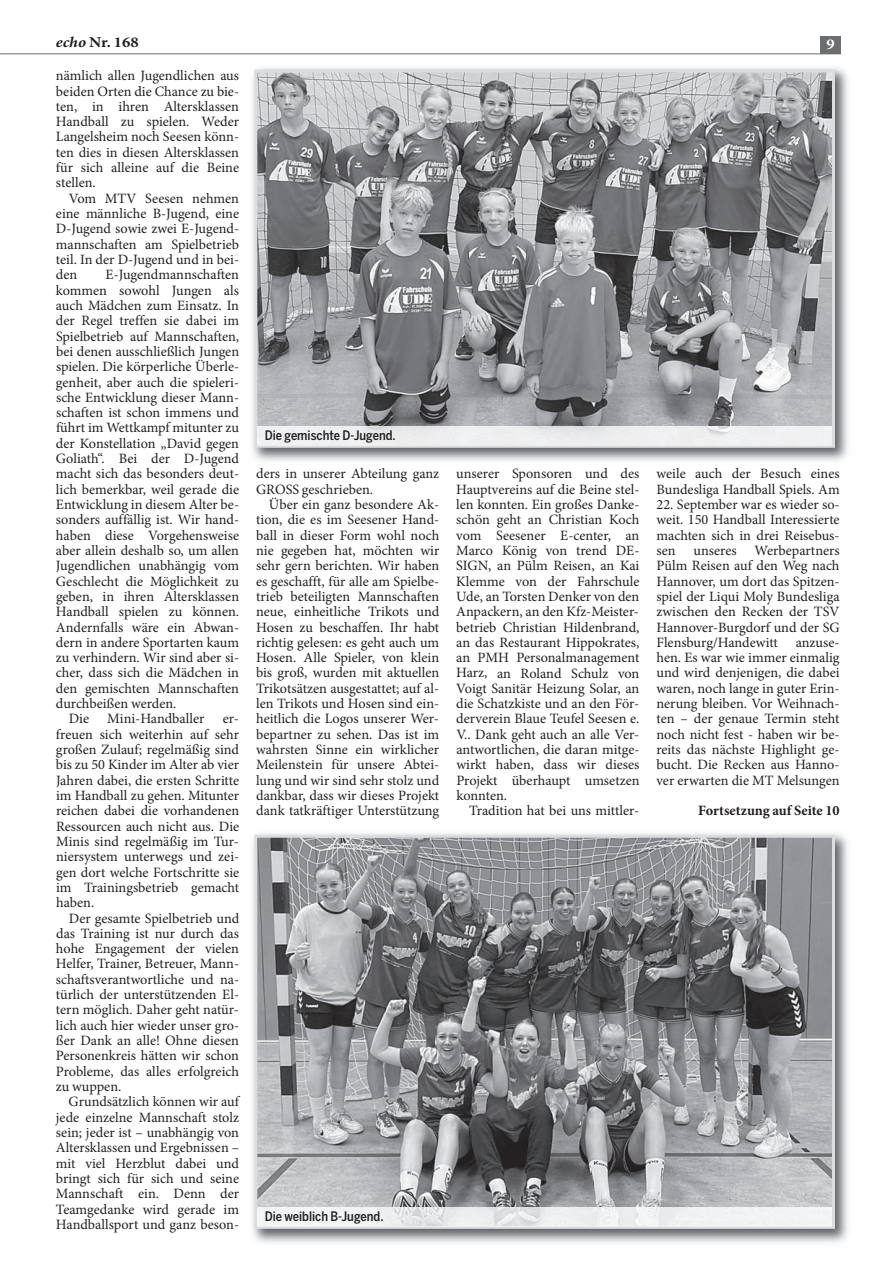
<style>
.page{position:relative;width:893px;height:1266px;background:#fff}
.page>*{position:absolute;margin:0;border:0;box-sizing:border-box;transform-origin:0 0}
.t1{font:700 15px "Minion Pro";color:#231f20;scale:1.1 1}
.t2{font:700 15px "Minion Pro";color:#fff;scale:1.1 1}
.t3{font:14.25px/15.3px "Minion Pro";color:#231f20;text-align:justify}
.t4{font:700 14.25px "Minion Pro";color:#231f20}
.t5{font:500 13.05px "Benton Sans Cond";color:#231f20}
.s1{font-style:italic}
</style>
<div class="page">
<hr style="left:1px;top:54px;width:840px;height:1px;background:#6c6d70">
<div style="left:820px;top:37px;width:21px;height:17px;background:#6c6d70"></div>
<img style="left:252px;top:68px;width:596px;height:393px">
<img style="left:258px;top:74px;width:573px;height:352px">
<div style="left:254px;top:70px;width:581px;height:378px;border:3px solid #dcdddf"></div>
<img style="left:257px;top:426px;width:575px;height:19px">
<img style="left:252px;top:833px;width:596px;height:410px">
<img style="left:258px;top:838px;width:573px;height:369px">
<div style="left:254px;top:834px;width:581px;height:394px;border:3px solid #dcdddf"></div>
<svg style="left:257px;top:1225px;width:575px;height:1px"></svg>
<img style="left:257px;top:1207px;width:575px;height:18px">
<p class="t1" style="left:56px;top:36px;width:77px"><span class="s1">echo</span> Nr. 168</p>
<p class="t2" style="left:826px;top:38px;width:9px">9</p>
<p class="t3" style="left:56px;top:69px;width:185px">nämlich allen Jugendlichen aus beiden Orten die Chance zu bie&shy;ten, in ihren Altersklassen Handball zu spielen. Weder Langelsheim noch Seesen könn&shy;ten dies in diesen Altersklassen für sich alleine auf die Beine stellen.</p>
<p class="t3" style="left:56px;top:192px;width:185px;text-indent:13px">Vom MTV Seesen nehmen eine männliche B-Jugend, eine D-Jugend sowie zwei E-Jugend&shy;mannschaften am Spielbetrieb teil. In der D-Jugend und in bei&shy;den</p>
<p class="t3" style="left:106px;top:268px;width:135px">E-Jugendmannschaften</p>
<p class="t3" style="left:56px;top:284px;width:185px">kommen sowohl Jungen als</p>
<p class="t3" style="left:56px;top:299px;width:185px">auch Mädchen zum Einsatz. In</p>
<p class="t3" style="left:56px;top:314px;width:185px">der Regel treffen sie dabei im</p>
<p class="t3" style="left:56px;top:330px;width:185px">Spielbetrieb auf Mannschaften,</p>
<p class="t3" style="left:56px;top:345px;width:185px">bei denen ausschließlich Jungen</p>
<p class="t3" style="left:56px;top:360px;width:185px">spielen. Die körperliche Überle-</p>
<p class="t3" style="left:56px;top:375px;width:185px">genheit, aber auch die spieleri-</p>
<p class="t3" style="left:56px;top:391px;width:185px">sche Entwicklung dieser Mann-</p>
<p class="t3" style="left:56px;top:406px;width:185px">schaften ist schon immens und</p>
<p class="t3" style="left:56px;top:421px;width:185px">führt im Wettkampf mitunter zu</p>
<p class="t3" style="left:56px;top:437px;width:185px">der Konstellation „David gegen</p>
<p class="t3" style="left:56px;top:452px;width:185px">Goliath“. Bei der D-Jugend</p>
<p class="t3" style="left:56px;top:467px;width:185px">macht sich das besonders deut-</p>
<p class="t3" style="left:56px;top:483px;width:185px">lich bemerkbar, weil gerade die</p>
<p class="t3" style="left:56px;top:498px;width:185px">Entwicklung in diesem Alter be-</p>
<p class="t3" style="left:56px;top:513px;width:185px">sonders auffällig ist. Wir hand-</p>
<p class="t3" style="left:56px;top:529px;width:185px">haben diese Vorgehensweise</p>
<p class="t3" style="left:56px;top:544px;width:185px">aber allein deshalb so, um allen</p>
<p class="t3" style="left:56px;top:559px;width:185px">Jugendlichen unabhängig vom</p>
<p class="t3" style="left:56px;top:574px;width:185px">Geschlecht die Möglichkeit zu</p>
<p class="t3" style="left:56px;top:590px;width:185px">geben, in ihren Altersklassen</p>
<p class="t3" style="left:56px;top:605px;width:185px">Handball spielen zu können.</p>
<p class="t3" style="left:56px;top:620px;width:185px">Andernfalls wäre ein Abwan-</p>
<p class="t3" style="left:56px;top:636px;width:185px">dern in andere Sportarten kaum</p>
<p class="t3" style="left:56px;top:651px;width:185px">zu verhindern. Wir sind aber si-</p>
<p class="t3" style="left:56px;top:666px;width:185px">cher, dass sich die Mädchen in</p>
<p class="t3" style="left:56px;top:682px;width:185px">den gemischten Mannschaften</p>
<p class="t3" style="left:56px;top:697px;width:122px">durchbeißen werden.</p>
<p class="t3" style="left:69px;top:712px;width:22px">Die</p>
<p class="t3" style="left:107px;top:712px;width:99px">Mini-Handballer</p>
<p class="t5" style="left:265px;top:428px;width:132px">Die gemischte D-Jugend.</p>
<p class="t3" style="left:657px;top:467px;width:185px">weile auch der Besuch eines<br>Bundesliga Handball Spiels. Am</p>
<p class="t3" style="left:656px;top:498px;width:185px">22. September war es wieder so&shy;weit. 150 Handball Interessierte machten sich in drei Reisebus&shy;sen</p>
<p class="t3" style="left:256px;top:467px;width:185px">ders in unserer Abteilung ganz<br>GROSS geschrieben.</p>
<p class="t3" style="left:256px;top:498px;width:185px;text-indent:13px">Über ein ganz besondere Ak&shy;tion, die es im Seesener Hand&shy;ball in dieser Form wohl noch nie gegeben hat, möchten wir sehr gern berichten. Wir haben es geschafft, für alle am Spielbe&shy;trieb beteiligten Mannschaften neue, einheitliche Trikots und Hosen zu beschaffen. Ihr habt richtig gelesen: es geht auch um Hosen. Alle Spieler, von klein bis groß, wurden mit aktuellen Trikotsätzen ausgestattet; auf al&shy;len Trikots und Hosen sind ein&shy;heitlich die Logos unserer Wer&shy;bepartner zu sehen. Das ist im wahrsten Sinne ein wirklicher Meilenstein für unsere Abtei&shy;lung und wir sind sehr stolz und dankbar, dass wir dieses Projekt dank tatkräftiger Unterstützung</p>
<p class="t3" style="left:456px;top:467px;width:185px">unserer Sponsoren und des Hauptvereins auf die Beine stel&shy;len konnten. Ein großes Danke&shy;schön geht an Christian Koch vom Seesener E-center, an Marco König von trend DE-SIGN, an Pülm Reisen, an Kai Klemme von der Fahrschule Ude, an Torsten Denker von den Anpackern, an den Kfz-Meister&shy;betrieb Christian Hildenbrand, an das Restaurant Hippokrates, an PMH Personalmanagement Harz, an Roland Schulz von Voigt Sanitär Heizung Solar, an die Schatzkiste und an den För&shy;derverein Blaue Teufel Seesen e.<br>V.. Dank geht auch an alle Ver&shy;antwortlichen, die daran mitge&shy;wirkt haben, dass wir dieses Projekt überhaupt umsetzen konnten.</p>
<p class="t3" style="left:469px;top:804px;width:172px">Tradition hat bei uns mittler-</p>
<p class="t3" style="left:656px;top:544px;width:185px;text-indent:98px">Werbepartners Pülm Reisen auf den Weg nach Hannover, um dort das Spitzen&shy;spiel der Liqui Moly Bundesliga zwischen den Recken der TSV Hannover-Burgdorf und der SG Flensburg/Handewitt anzuse&shy;hen. Es war wie immer einmalig und wird denjenigen, die dabei waren, noch lange in guter Erin&shy;nerung bleiben. Vor Weihnach&shy;ten – der genaue Termin steht noch nicht fest - haben wir be&shy;reits das nächste Highlight ge&shy;bucht. Die Recken aus Hanno&shy;ver erwarten die MT Melsungen</p>
<p class="t4" style="left:698px;top:805px;width:143px">Fortsetzung auf Seite 10</p>
<p class="t3" style="left:694px;top:544px;width:45px">unseres</p>
<p class="t3" style="left:56px;top:712px;width:185px;text-indent:167px">er&shy;freuen sich weiterhin auf sehr großen Zulauf; regelmäßig sind bis zu 50 Kinder im Alter ab vier Jahren dabei, die ersten Schritte im Handball zu gehen. Mitunter reichen dabei die vorhandenen Ressourcen auch nicht aus. Die Minis sind regelmäßig im Tur&shy;niersystem unterwegs und zei&shy;gen dort welche Fortschritte sie im Trainingsbetrieb gemacht haben.</p>
<p class="t3" style="left:56px;top:911px;width:185px;text-indent:13px">Der gesamte Spielbetrieb und das Training ist nur durch das hohe Engagement der vielen Helfer, Trainer, Betreuer, Mann&shy;schaftsverantwortliche und na&shy;türlich der unterstützenden El&shy;tern möglich. Daher geht natür&shy;lich auch hier wieder unser gro&shy;ßer Dank an alle! Ohne diesen Personenkreis hätten wir schon Probleme, das alles erfolgreich zu wuppen.</p>
<p class="t3" style="left:56px;top:1095px;width:185px;text-indent:13px">Grundsätzlich können wir auf jede einzelne Mannschaft stolz sein; jeder ist – unabhängig von Altersklassen und Ergebnissen – mit viel Herzblut dabei und bringt sich für sich und seine Mannschaft ein. Denn der Teamgedanke wird gerade im Handballsport und ganz beson-</p>
<p class="t5" style="left:265px;top:1208px;width:120px">Die weiblich B-Jugend.</p>
</div>
